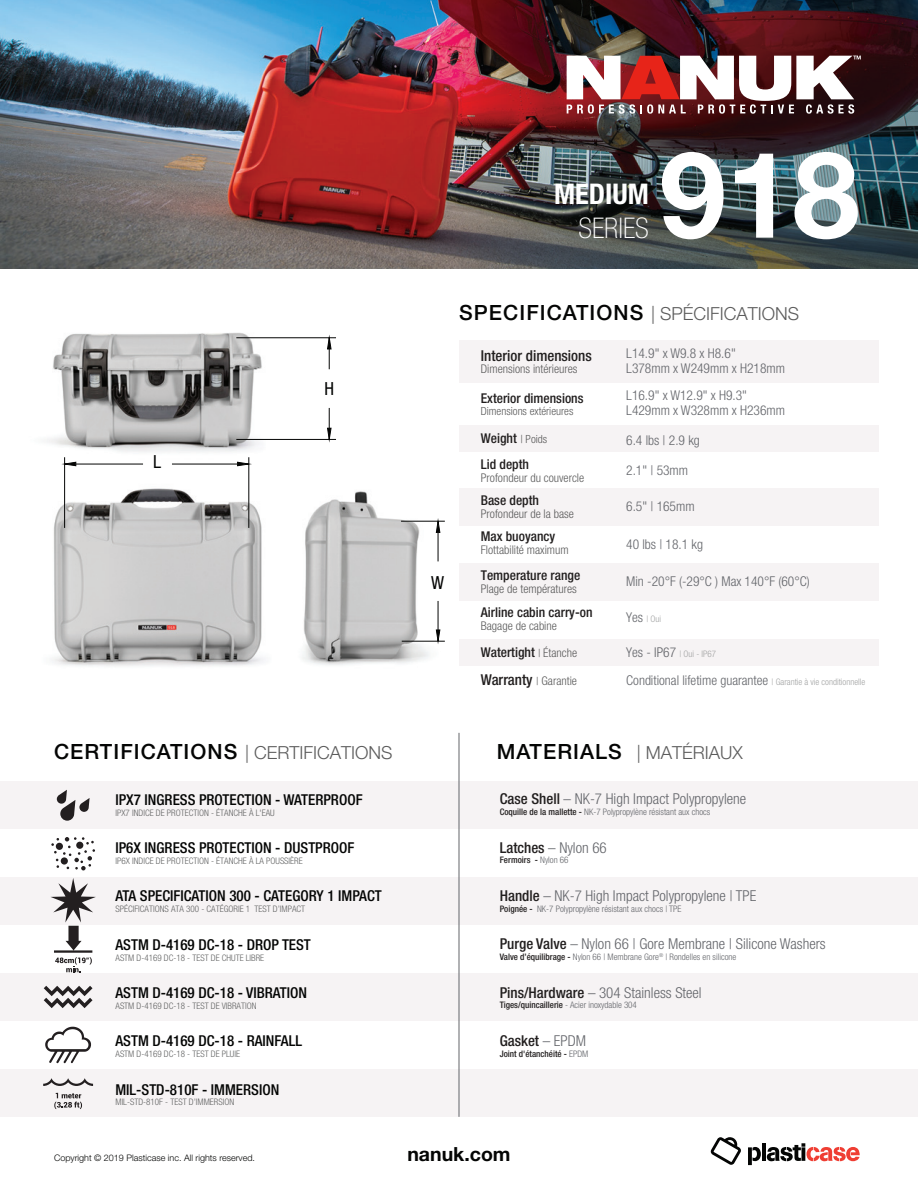
<style>
.page{position:relative;width:918px;height:1188px;background:#fff}
.page>*{position:absolute;margin:0;border:0;box-sizing:border-box;transform-origin:0 0}
.t1{font:700 120px "Helvetica Neue LT Std";color:#fff}
.t2{font:700 condensed 28.5px "Helvetica Neue LT Std";color:#fff}
.t3{font:100 condensed 28.5px "Helvetica Neue LT Std";color:#fff}
.t4{font:700 19.5px "Helvetica Neue LT Std";color:#040504}
.t5{font:300 18px "Helvetica Neue LT Std";color:#5b5b5b}
.t6{font:condensed 18px "Helvetica Neue LT Std";color:#040504}
.t7{font:500 condensed 15px "Helvetica Neue LT Std";color:#040504}
.t8{font:300 condensed 15px "Helvetica Neue LT Std";color:#63656a}
.t9{font:500 condensed 15px "Helvetica Neue LT Std";color:#211e1e}
.t10{font:300 condensed 13.5px/15px "Helvetica Neue LT Std";color:#63656a}
.t11{font:500 condensed 13.5px "Helvetica Neue LT Std";color:#211e1e}
.t12{font:300 condensed 12px "Helvetica Neue LT Std";color:#5b5b5b}
.t13{font:300 condensed 11.25px "Helvetica Neue LT Std";color:#5b5b5b}
.t14{font:300 condensed 9px "Helvetica Neue LT Std";color:#626363}
.t15{font:300 condensed 9px "Helvetica Neue LT Std";color:#63656a}
.t16{font:500 condensed 9px "Helvetica Neue LT Std";color:#211e1e}
.t17{font:300 9px "Helvetica Neue LT Std";color:#040504}
.t18{font:300 condensed 9px "Helvetica Neue LT Std";color:#a2a3a3}
.s1{font-weight:500;font-size:21px;color:#040504}
.s2{font-weight:300;font-size:11.25px;color:#5b5b5b}
.s3{font-weight:300;font-size:12px;color:#5b5b5b}
.s4{font-size:13.5px;color:#63656a}
.s5{font-size:9px;color:#a2a3a3}
.s6{font-weight:500;color:#211e1e}
.s7{font-weight:300;color:#63656a}
</style>
<div class="page">
<svg style="left:748px;top:1147px;width:13px;height:18px"></svg>
<hr style="left:762px;top:1143px;width:4px;height:18px;background:#040504">
<svg style="left:767px;top:1143px;width:93px;height:18px"></svg>
<svg style="left:711px;top:1137px;width:30px;height:28px"></svg>
<img style="left:0;top:0;width:459px;height:269px">
<img style="left:459px;top:0;width:459px;height:269px">
<svg style="left:567px;top:56px;width:294px;height:58px"></svg>
<img style="left:52px;top:509px;width:130px;height:157px">
<img style="left:46px;top:333px;width:290px;height:176px">
<img style="left:182px;top:455px;width:263px;height:211px">
<svg style="left:436px;top:522px;width:4px;height:39px"></svg>
<hr style="left:401px;top:521px;width:44px;height:1px;background:#040504">
<svg style="left:436px;top:601px;width:4px;height:40px"></svg>
<hr style="left:402px;top:641px;width:43px;height:1px;background:#040504">
<hr style="left:64px;top:457px;width:1px;height:71px;background:#040504">
<hr style="left:76px;top:464px;width:67px;height:1px;background:#040504">
<svg style="left:63px;top:462px;width:13px;height:4px"></svg>
<hr style="left:249px;top:457px;width:1px;height:71px;background:#040504">
<hr style="left:172px;top:464px;width:66px;height:1px;background:#040504">
<svg style="left:237px;top:462px;width:13px;height:4px"></svg>
<hr style="left:236px;top:439px;width:100px;height:1px;background:#040504">
<hr style="left:329px;top:408px;width:1px;height:31px;background:#040504">
<hr style="left:236px;top:338px;width:100px;height:1px;background:#040504">
<hr style="left:329px;top:338px;width:1px;height:31px;background:#040504">
<svg style="left:327px;top:338px;width:4px;height:11px"></svg>
<svg style="left:327px;top:428px;width:4px;height:12px"></svg>
<div style="left:0;top:781px;width:459px;height:48px;background:#f6f3f4"></div>
<div style="left:0;top:877px;width:459px;height:48px;background:#f6f3f4"></div>
<div style="left:0;top:973px;width:459px;height:48px;background:#f6f3f4"></div>
<div style="left:0;top:1069px;width:459px;height:48px;background:#f6f3f4"></div>
<div style="left:459px;top:781px;width:459px;height:48px;background:#f6f3f4"></div>
<div style="left:459px;top:877px;width:459px;height:48px;background:#f6f3f4"></div>
<div style="left:459px;top:973px;width:459px;height:48px;background:#f6f3f4"></div>
<div style="left:459px;top:1069px;width:459px;height:48px;background:#f6f3f4"></div>
<svg style="left:51px;top:837px;width:44px;height:33px"></svg>
<svg style="left:57px;top:790px;width:33px;height:31px"></svg>
<svg style="left:51px;top:878px;width:45px;height:94px"></svg>
<svg style="left:44px;top:986px;width:49px;height:22px"></svg>
<svg style="left:45px;top:1027px;width:46px;height:36px"></svg>
<svg style="left:43px;top:1078px;width:50px;height:8px"></svg>
<svg style="left:54px;top:1093px;width:28px;height:16px"></svg>
<hr style="left:459px;top:733px;width:1px;height:384px;background:#63656a">
<div style="left:459px;top:340px;width:420px;height:342px;background:#f6f3f4"></div>
<div style="left:459px;top:383px;width:420px;height:42px;background:#fff"></div>
<div style="left:459px;top:452px;width:420px;height:36px;background:#fff"></div>
<div style="left:459px;top:526px;width:420px;height:36px;background:#fff"></div>
<div style="left:459px;top:601px;width:420px;height:38px;background:#fff"></div>
<div style="left:459px;top:666px;width:420px;height:27px;background:#fff"></div>
<h2 class="t2" style="left:554px;top:176px;width:96px">MEDIUM</h2>
<h2 class="t3" style="left:578px;top:212px;width:72px">SERIES</h2>
<h1 class="t1" style="left:659px;top:121px;width:202px">918</h1>
<h3 class="t5" style="left:459px;top:302px;width:342px"><span class="s1">SPECIFICATIONS</span> | SPÉCIFICATIONS</h3>
<h3 class="t6" style="left:153px;top:451px;width:10px">L</h3>
<h3 class="t6" style="left:324px;top:378px;width:11px">H</h3>
<h3 class="t6" style="left:431px;top:572px;width:15px">W</h3>
<h3 class="t9" style="left:481px;top:346px;width:113px">Interior dimensions</h3>
<h3 class="t12" style="left:481px;top:362px;width:98px">Dimensions intérieures</h3>
<h3 class="t11" style="left:481px;top:390px;width:104px">Exterior dimensions</h3>
<p class="t13" style="left:481px;top:404px;width:94px">Dimensions extérieures</p>
<h3 class="t11" style="left:481px;top:430px;width:68px">Weight <span class="s2">| Poids</span></h3>
<h3 class="t11" style="left:481px;top:456px;width:50px">Lid depth</h3>
<h3 class="t12" style="left:481px;top:471px;width:105px">Profondeur du couvercle</h3>
<h3 class="t11" style="left:481px;top:492px;width:60px">Base depth</h3>
<h3 class="t12" style="left:481px;top:507px;width:95px">Profondeur de la base</h3>
<h3 class="t11" style="left:481px;top:528px;width:76px">Max buoyancy</h3>
<h3 class="t12" style="left:481px;top:543px;width:89px">Flottabilité maximum</h3>
<h3 class="t11" style="left:481px;top:567px;width:101px">Temperature range</h3>
<h3 class="t12" style="left:481px;top:582px;width:98px">Plage de températures</h3>
<h3 class="t11" style="left:481px;top:605px;width:113px">Airline cabin carry-on</h3>
<h3 class="t12" style="left:481px;top:619px;width:78px">Bagage de cabine</h3>
<h3 class="t11" style="left:481px;top:644px;width:98px">Watertight <span class="s2">|</span> <span class="s3">Étanche</span></h3>
<h3 class="t9" style="left:481px;top:671px;width:98px">Warranty <span class="s2">|</span> <span class="s3">Garantie</span></h3>
<h3 class="t10" style="left:626px;top:345px;width:160px">L14.9" x W9.8 x H8.6"<br>L378mm x W249mm x H218mm</h3>
<h3 class="t10" style="left:626px;top:387px;width:160px">L16.9" x W12.9" x H9.3"<br>L429mm x W328mm x H236mm</h3>
<h3 class="t10" style="left:626px;top:432px;width:75px">6.4 lbs | 2.9 kg</h3>
<h3 class="t10" style="left:626px;top:463px;width:63px">2.1" | 53mm</h3>
<h3 class="t10" style="left:626px;top:499px;width:70px">6.5" | 165mm</h3>
<h3 class="t10" style="left:626px;top:536px;width:78px">40 lbs | 18.1 kg</h3>
<h3 class="t10" style="left:626px;top:574px;width:185px">Min -20°F (-29°C ) Max 140°F (60°C)</h3>
<p class="t18" style="left:626px;top:614px;width:37px"><span class="s4">Yes</span> | Oui</p>
<p class="t18" style="left:626px;top:648px;width:91px"><span class="s4">Yes - IP67</span> | Oui - IP67</p>
<h3 class="t10" style="left:626px;top:672px;width:241px">Conditional lifetime guarantee <span class="s5">| Garantie à vie conditionnelle</span></h3>
<h3 class="t5" style="left:54px;top:742px;width:340px"><span class="s1">CERTIFICATIONS</span> | CERTIFICATIONS</h3>
<h3 class="t5" style="left:497px;top:742px;width:247px"><span class="s1">MATERIALS</span> | MATÉRIAUX</h3>
<h3 class="t7" style="left:116px;top:791px;width:249px">IPX7 INGRESS PROTECTION - WATERPROOF</h3>
<p class="t14" style="left:116px;top:807px;width:161px">IPX7 INDICE DE PROTECTION - ÉTANCHE À L'EAU</p>
<h3 class="t7" style="left:116px;top:839px;width:240px">IP6X INGRESS PROTECTION - DUSTPROOF</h3>
<p class="t14" style="left:116px;top:856px;width:189px">IP6X INDICE DE PROTECTION - ÉTANCHE À LA POUSSIÈRE</p>
<h3 class="t7" style="left:116px;top:887px;width:268px">ATA SPECIFICATION 300 - CATEGORY 1 IMPACT</h3>
<p class="t14" style="left:116px;top:904px;width:191px">SPÉCIFICATIONS ATA 300 - CATÉGORIE 1 TEST D’IMPACT</p>
<h3 class="t7" style="left:116px;top:936px;width:197px">ASTM D-4169 DC-18 - DROP TEST</h3>
<p class="t14" style="left:116px;top:952px;width:150px">ASTM D-4169 DC-18 - TEST DE CHUTE LIBRE</p>
<h3 class="t7" style="left:116px;top:984px;width:193px">ASTM D-4169 DC-18 - VIBRATION</h3>
<p class="t14" style="left:116px;top:1001px;width:143px">ASTM D-4169 DC-18 - TEST DE VIBRATION</p>
<h3 class="t7" style="left:116px;top:1032px;width:188px">ASTM D-4169 DC-18 - RAINFALL</h3>
<p class="t14" style="left:116px;top:1049px;width:126px">ASTM D-4169 DC-18 - TEST DE PLUIE</p>
<h3 class="t7" style="left:116px;top:1080px;width:165px">MIL-STD-810F - IMMERSION</h3>
<p class="t14" style="left:116px;top:1097px;width:120px">MIL-STD-810F - TEST D’IMMERSION</p>
<h3 class="t8" style="left:500px;top:790px;width:248px"><span class="s6">Case Shell</span> – NK-7 High Impact Polypropylene</h3>
<p class="t15" style="left:500px;top:807px;width:212px"><span class="s6">Coquille de la mallette -</span> NK-7 Polypropylène résistant aux chocs</p>
<h3 class="t8" style="left:500px;top:839px;width:109px"><span class="s6">Latches</span> – Nylon 66</h3>
<p class="t16" style="left:500px;top:855px;width:70px">Fermoirs - <span class="s7">Nylon 66</span></p>
<h3 class="t8" style="left:500px;top:887px;width:258px"><span class="s6">Handle</span> – NK-7 High Impact Polypropylene | TPE</h3>
<p class="t15" style="left:500px;top:903px;width:183px"><span class="s6">Poignée -</span> NK-7 Polypropylène résistant aux chocs | TPE</p>
<h3 class="t8" style="left:500px;top:935px;width:328px"><span class="s6">Purge Valve</span> – Nylon 66 | Gore Membrane | Silicone Washers</h3>
<p class="t15" style="left:500px;top:952px;width:238px"><span class="s6">Valve d’équilibrage -</span> Nylon 66 | Membrane Gore<sup>®</sup> | Rondelles en silicone</p>
<h3 class="t8" style="left:500px;top:984px;width:203px"><span class="s6">Pins/Hardware</span> – 304 Stainless Steel</h3>
<p class="t16" style="left:500px;top:1000px;width:139px">Tiges/quincaillerie <span class="s7">- Acier inoxydable 304</span></p>
<h3 class="t9" style="left:500px;top:1032px;width:88px">Gasket <span class="s7">– EPDM</span></h3>
<p class="t16" style="left:500px;top:1048px;width:90px">Joint d'étanchéité - <span class="s7">EPDM</span></p>
<p class="t17" style="left:54px;top:1153px;width:203px">Copyright © 2019 Plasticase inc. All rights reserved.</p>
<h3 class="t4" style="left:407px;top:1142px;width:105px">nanuk.com</h3>
</div>
